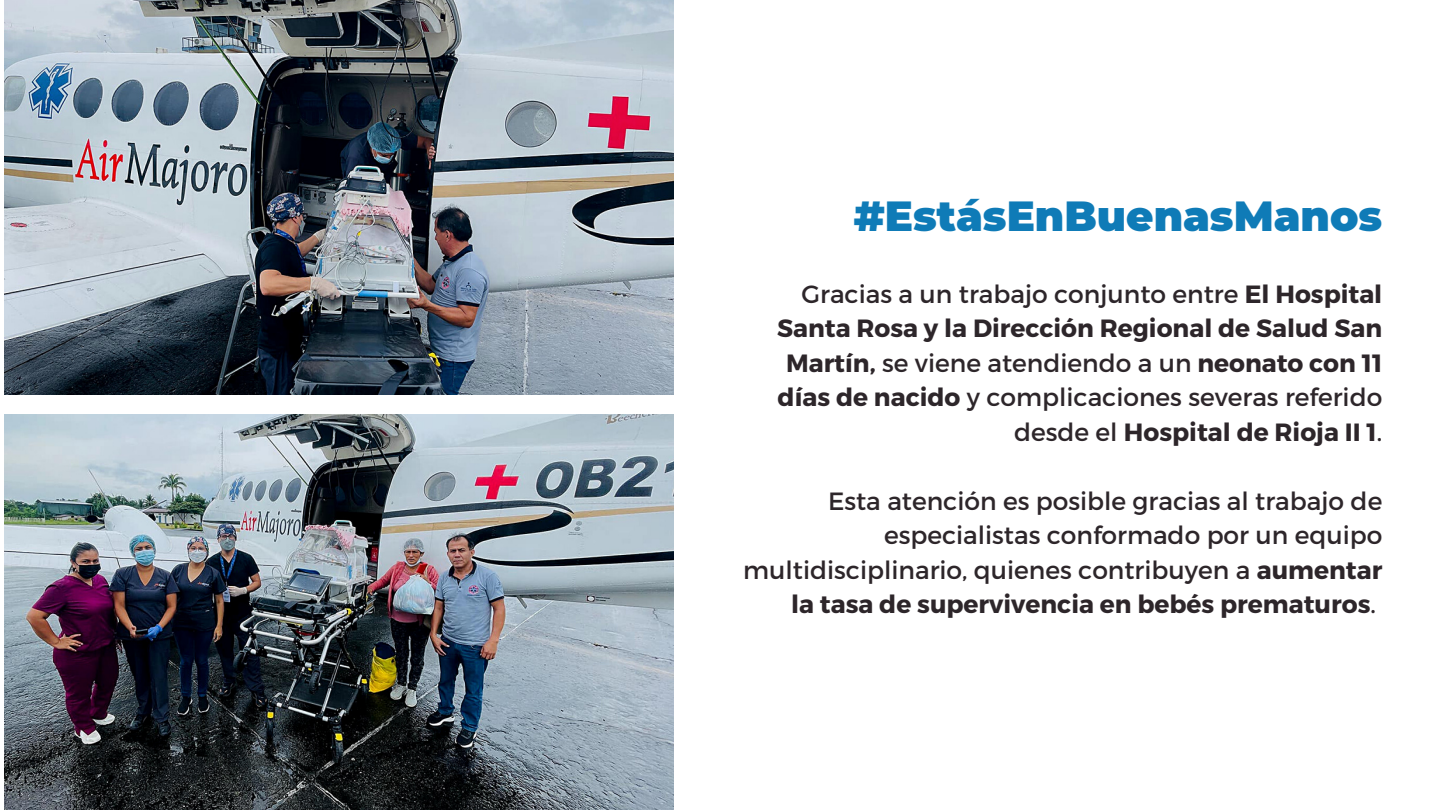
<style>
.page{position:relative;width:1440px;height:810px;background:#fff}
.page>*{position:absolute;margin:0;border:0;box-sizing:border-box;transform-origin:0 0}
.t1{font:900 42px "Montserrat";color:#0f7bb7}
.t2{font:700 24.9px/34.5px "Montserrat";color:#2d262a;text-align:right}
.t3{font:24.9px/34.5px "Montserrat";color:#2d262a;text-align:right}
.s1{font-weight:400}
.s2{font-weight:700}
</style>
<div class="page">
<img style="left:4px;top:0;width:669px;height:394px">
<img style="left:4px;top:414px;width:669px;height:396px">
<h1 class="t1" style="left:854px;top:190px;width:530px">#EstásEnBuenasManos</h1>
<p class="t2" style="left:777px;top:275px;width:607px"><span class="s1">Gracias a un trabajo conjunto entre</span> El Hospital Santa Rosa y la Dirección Regional de Salud San Martín, <span class="s1">se viene atendiendo a un</span> neonato con 11 días de nacido <span class="s1">y complicaciones severas referido desde el</span> Hospital de Rioja II 1<span class="s1">.</span></p>
<p class="t3" style="left:743px;top:482px;width:641px">Esta atención es posible gracias al trabajo de especialistas conformado por un equipo multidisciplinario, quienes contribuyen a <span class="s2">aumentar la tasa de supervivencia en bebés prematuros</span>.</p>
</div>
